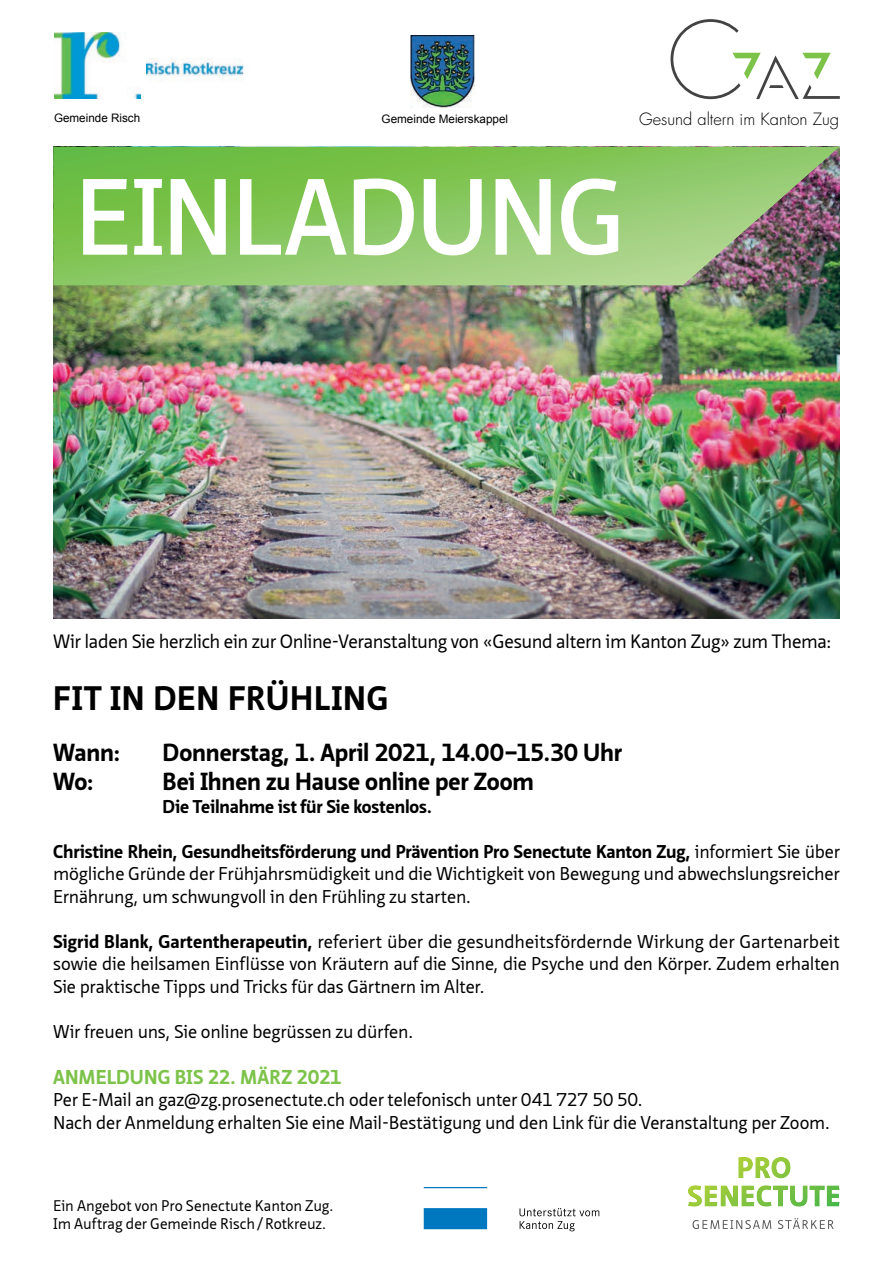
<style>
.page{position:relative;width:893px;height:1263px;background:#fff}
.page>*{position:absolute;margin:0;border:0;box-sizing:border-box;transform-origin:0 0}
.t1{font:600 105px "Neue Sans Pro";letter-spacing:-.025em;color:#fff}
.t2{font:700 33px "Neue Sans Pro";letter-spacing:.025em;color:#000}
.t3{font:700 24px "Neue Sans Pro";letter-spacing:-.005em;color:#000}
.t4{font:700 19.5px "Neue Sans Pro";letter-spacing:.005em;color:#7dc34a}
.t5{font:18.75px "Neue Sans Pro";letter-spacing:-.025em;color:#000}
.t6{font:18px/22.5px "Neue Sans Pro";letter-spacing:-.015em;color:#000;text-align:justify}
.t7{font:700 18px "Neue Sans Pro";letter-spacing:-.005em;color:#000}
.t8{font:300 16.5px "Futura Std";color:#000}
.t9{font:15px/18px "Neue Sans Pro";color:#000}
.t10{font:11.7px "Arial";color:#000}
.s1{font-weight:700}
</style>
<div class="page">
<svg style="left:424px;top:1187px;width:63px;height:42px"></svg>
<svg style="left:520px;top:1208px;width:79px;height:23px"></svg>
<svg style="left:693px;top:1220px;width:78px;height:9px"></svg>
<svg style="left:778px;top:1218px;width:56px;height:11px"></svg>
<svg style="left:688px;top:1157px;width:152px;height:50px"></svg>
<svg style="left:670px;top:19px;width:170px;height:80px"></svg>
<img style="left:146px;top:58px;width:98px;height:19px">
<img style="left:54px;top:32px;width:86px;height:67px">
<img style="left:411px;top:36px;width:64px;height:72px">
<img style="left:53px;top:286px;width:787px;height:332px">
<svg style="left:53px;top:147px;width:787px;height:139px;background:#87bc63"></svg>
<p class="t10" style="left:54px;top:113px;width:88px">Gemeinde Risch</p>
<p class="t10" style="left:382px;top:114px;width:128px">Gemeinde Meierskappel</p>
<p class="t8" style="left:639px;top:111px;width:201px">Gesund altern im Kanton Zug</p>
<h1 class="t1" style="left:74px;top:157px;width:553px">EINLADUNG</h1>
<p class="t5" style="left:53px;top:633px;width:780px">Wir laden Sie herzlich ein zur Online-Veranstaltung von «Gesund altern im Kanton Zug» zum Thema:</p>
<h2 class="t2" style="left:53px;top:680px;width:337px">FIT IN DEN FRÜHLING</h2>
<h3 class="t3" style="left:53px;top:739px;width:68px">Wann:</h3>
<h3 class="t3" style="left:163px;top:739px;width:461px">Donnerstag, 1. April 2021, 14.00–15.30 Uhr</h3>
<h3 class="t3" style="left:53px;top:768px;width:42px">Wo:</h3>
<h3 class="t3" style="left:163px;top:768px;width:373px">Bei Ihnen zu Hause online per Zoom</h3>
<p class="t7" style="left:163px;top:796px;width:271px">Die Teilnahme ist für Sie kostenlos.</p>
<p class="t6" style="left:53px;top:841px;width:788px"><span class="s1">Christine Rhein, Gesundheitsförderung und Prävention Pro Senectute Kanton Zug,</span> informiert Sie über mögliche Gründe der Frühjahrsmüdigkeit und die Wichtigkeit von Bewegung und abwechslungsreicher Ernährung, um schwungvoll in den Frühling zu starten.</p>
<p class="t6" style="left:53px;top:931px;width:788px"><span class="s1">Sigrid Blank, Gartentherapeutin,</span> referiert über die gesundheitsfördernde Wirkung der Gartenarbeit sowie die heilsamen Einflüsse von Kräutern auf die Sinne, die Psyche und den Körper. Zudem erhalten Sie praktische Tipps und Tricks für das Gärtnern im Alter.</p>
<p class="t6" style="left:53px;top:1021px;width:361px">Wir freuen uns, Sie online begrüssen zu dürfen.</p>
<p class="t4" style="left:53px;top:1066px;width:290px">ANMELDUNG BIS 22. MÄRZ 2021</p>
<p class="t6" style="left:53px;top:1090px;width:778px">Per E-Mail an gaz@zg.prosenectute.ch oder telefonisch unter 041 727 50 50.<br>Nach der Anmeldung erhalten Sie eine Mail-Bestätigung und den Link für die Veranstaltung per Zoom.</p>
<p class="t9" style="left:53px;top:1198px;width:282px">Ein Angebot von Pro Senectute Kanton Zug.<br>Im Auftrag der Gemeinde Risch/Rotkreuz.</p>
</div>
